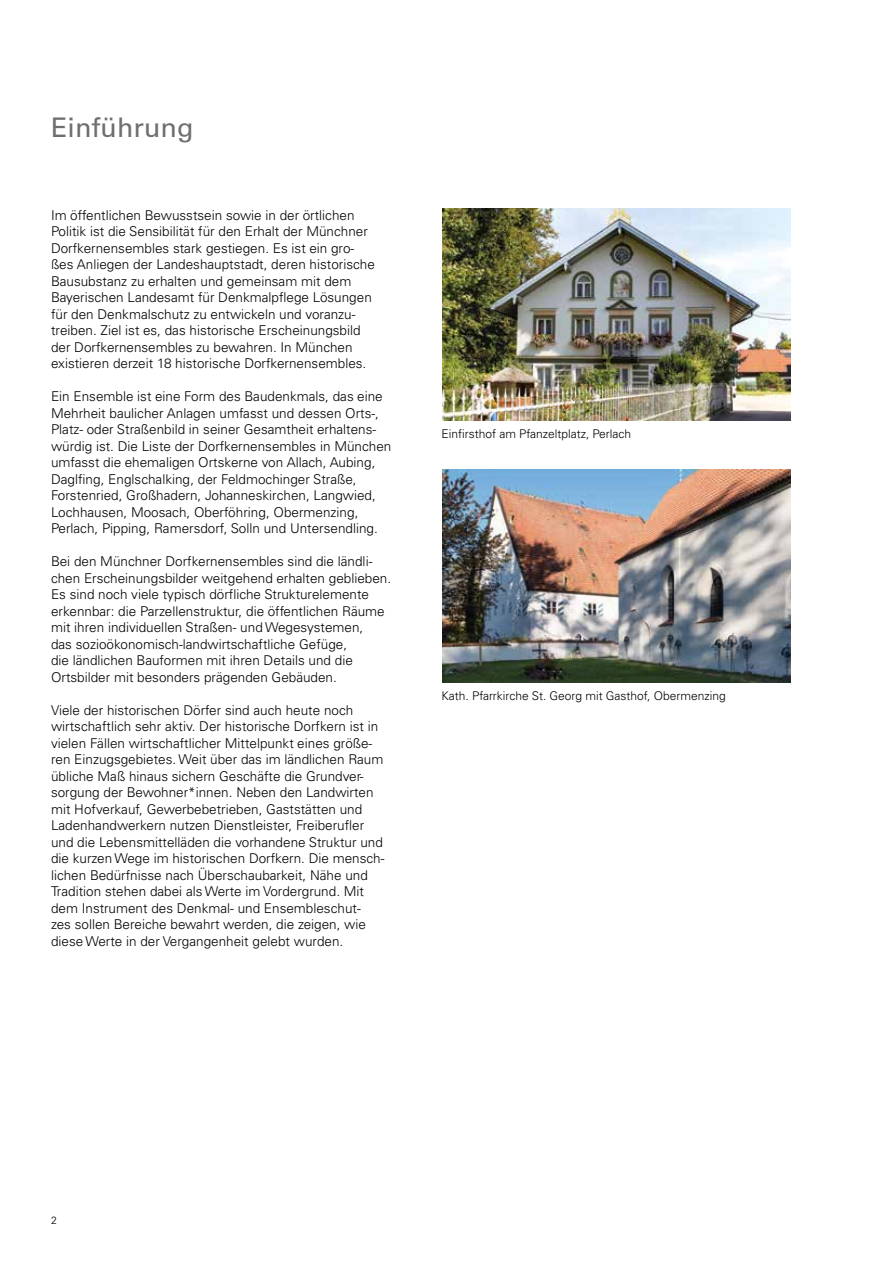
<style>
.page{position:relative;width:893px;height:1263px;background:#fff}
.page>*{position:absolute;margin:0;border:0;box-sizing:border-box;transform-origin:0 0}
.t1{font:27px "Univers LT Pro 55 Roman";color:#706f6f}
.t2{font:300 13.5px/16.5px "Univers LT Pro 45";color:#000}
.t3{font:300 12px "Univers LT Pro 45";color:#000}
.t4{font:300 10.5px "Univers LT Pro 45";color:#000}
</style>
<div class="page">
<img style="left:442px;top:208px;width:349px;height:213px">
<img style="left:442px;top:470px;width:349px;height:212px">
<h1 class="t1" style="left:51px;top:111px;width:144px">Einführung</h1>
<p class="t2" style="left:51px;top:207px;width:325px">Im öffentlichen Bewusstsein sowie in der örtlichen Politik ist die Sensibilität für den Erhalt der Münchner Dorfkernensembles stark gestiegen. Es ist ein gro&shy;ßes Anliegen der Landeshauptstadt, deren historische Bausubstanz zu erhalten und gemeinsam mit dem Bayerischen Landesamt für Denkmalpflege Lösungen für den Denkmalschutz zu entwickeln und voranzu&shy;treiben. Ziel ist es, das historische Erscheinungsbild der Dorfkernensembles zu bewahren. In München existieren derzeit 18 historische Dorfkernensembles.</p>
<p class="t2" style="left:51px;top:388px;width:342px">Ein Ensemble ist eine Form des Baudenkmals, das eine Mehrheit baulicher Anlagen umfasst und dessen Orts-, Platz- oder Straßenbild in seiner Gesamtheit erhaltens&shy;würdig ist. Die Liste der Dorfkernensembles in München umfasst die ehemaligen Ortskerne von Allach, Aubing, Daglfing, Englschalking, der Feldmochinger Straße, Forstenried, Großhadern, Johanneskirchen, Langwied, Lochhausen, Moosach, Oberföhring, Obermenzing, Perlach, Pipping, Ramersdorf, Solln und Untersendling.</p>
<p class="t2" style="left:51px;top:553px;width:342px">Bei den Münchner Dorfkernensembles sind die ländli&shy;chen Erscheinungsbilder weitgehend erhalten geblieben.<br>Es sind noch viele typisch dörfliche Strukturelemente erkennbar: die Parzellenstruktur, die öffentlichen Räume mit ihren individuellen Straßen- und Wegesystemen,<br>das sozioökonomisch-landwirtschaftliche Gefüge,<br>die ländlichen Bauformen mit ihren Details und die Ortsbilder mit besonders prägenden Gebäuden.</p>
<p class="t2" style="left:51px;top:702px;width:335px">Viele der historischen Dörfer sind auch heute noch wirtschaftlich sehr aktiv. Der historische Dorfkern ist in vielen Fällen wirtschaftlicher Mittelpunkt eines größe&shy;ren Einzugsgebietes. Weit über das im ländlichen Raum übliche Maß hinaus sichern Geschäfte die Grundver&shy;sorgung der Bewohner*innen. Neben den Landwirten mit Hofverkauf, Gewerbebetrieben, Gaststätten und Ladenhandwerkern nutzen Dienstleister, Freiberufler und die Lebensmittelläden die vorhandene Struktur und die kurzen Wege im historischen Dorfkern. Die mensch&shy;lichen Bedürfnisse nach Überschaubarkeit, Nähe und Tradition stehen dabei als Werte im Vordergrund. Mit dem Instrument des Denkmal- und Ensembleschut-<br>zes sollen Bereiche bewahrt werden, die zeigen, wie diese Werte in der Vergangenheit gelebt wurden.</p>
<p class="t3" style="left:441px;top:427px;width:191px">Einfirsthof am Pfanzeltplatz, Perlach</p>
<p class="t3" style="left:441px;top:688px;width:286px">Kath. Pfarrkirche St. Georg mit Gasthof, Obermenzing</p>
<p class="t4" style="left:51px;top:1214px;width:7px">2</p>
</div>
